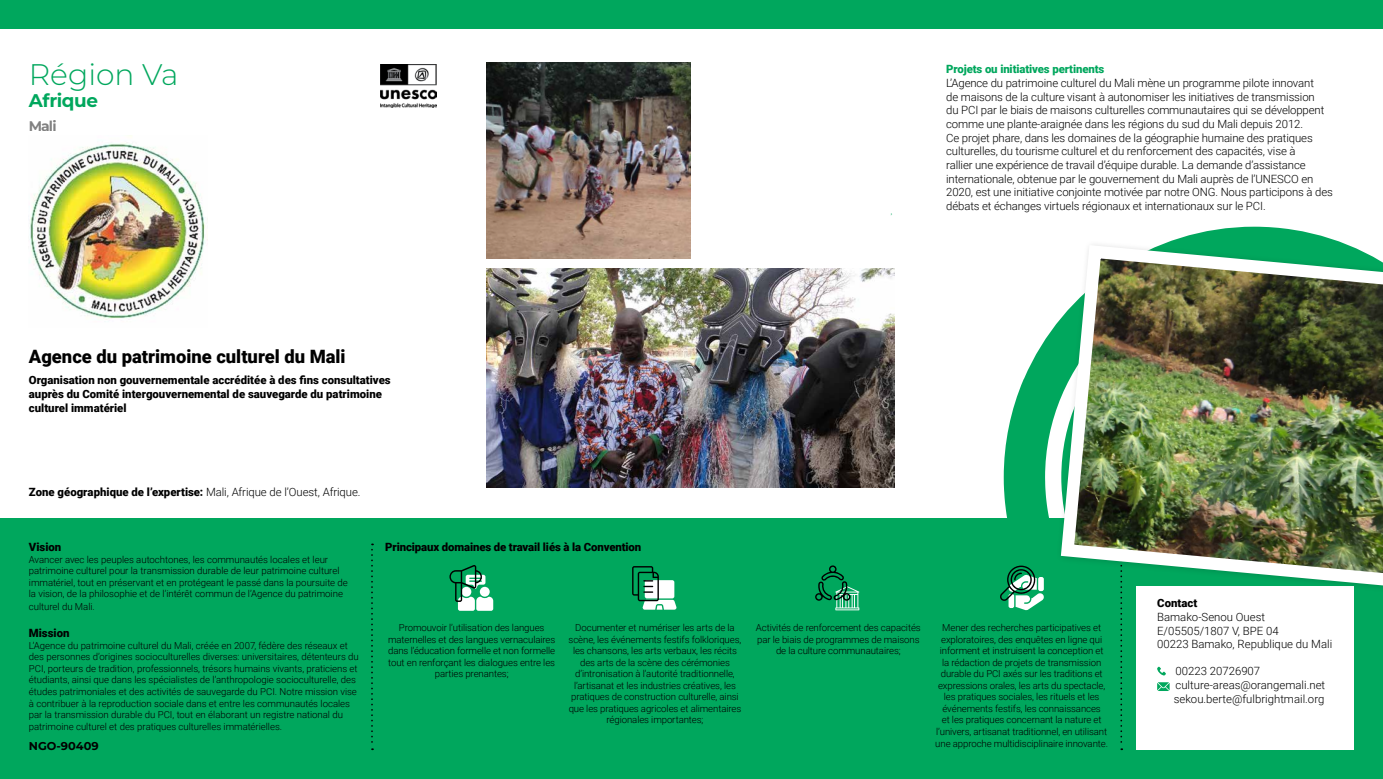
<style>
.page{position:relative;width:1383px;height:779px;background:#fff}
.page>*{position:absolute;margin:0;border:0;box-sizing:border-box;transform-origin:0 0}
.t1{font:300 29.75px "Montserrat";color:#00a75d}
.t2{font:900 18.38px "Roboto";color:#000}
.t3{font:700 18.38px "Montserrat";letter-spacing:-.02em;color:#00a75d}
.t4{font:700 14px "Montserrat";color:#000}
.t5{font:300 11.38px/13.7px "Roboto";letter-spacing:-.01em;color:#000}
.t6{font:900 11.38px/14px "Roboto";color:#000}
.t7{font:900 11.38px "Roboto";letter-spacing:-.01em;color:#00a75d}
.t8{font:700 11.38px "Montserrat";color:#000}
.t9{font:300 9.62px/11.5px "Roboto";letter-spacing:-.01em;color:#000;text-align:center}
.s1{font-weight:300}
</style>
<div class="page">
<div style="left:0;top:518px;width:1382px;height:261px;background:#00a75d"></div>
<svg style="left:1003px;top:227px;width:351px;height:501px"></svg>
<div style="left:0;top:0;width:1382px;height:29px;background:#00a75d"></div>
<img style="left:380px;top:65px;width:57px;height:42px">
<img style="left:29px;top:135px;width:176px;height:185px">
<svg style="left:371px;top:543px;width:2px;height:207px"></svg>
<svg style="left:1120px;top:601px;width:2px;height:149px"></svg>
<svg style="left:449px;top:565px;width:44px;height:46px"></svg>
<svg style="left:632px;top:566px;width:44px;height:43px"></svg>
<div style="left:1136px;top:586px;width:217px;height:164px;background:#fff"></div>
<svg style="left:1157px;top:666px;width:9px;height:10px"></svg>
<svg style="left:1157px;top:682px;width:12px;height:9px"></svg>
<svg style="left:1000px;top:565px;width:44px;height:45px"></svg>
<svg style="left:815px;top:565px;width:44px;height:45px"></svg>
<img style="left:486px;top:268px;width:408px;height:219px">
<img style="left:486px;top:62px;width:204px;height:196px">
<img style="left:1054px;top:238px;width:328px;height:362px">
<h1 class="t1" style="left:29px;top:55px;width:151px">Région Va</h1>
<h2 class="t3" style="left:29px;top:89px;width:71px">Afrique</h2>
<h3 class="t4" style="left:28px;top:116px;width:30px">Mali</h3>
<h2 class="t2" style="left:29px;top:343px;width:318px">Agence du patrimoine culturel du Mali</h2>
<p class="t6" style="left:29px;top:373px;width:363px">Organisation non gouvernementale accréditée à des fins consultatives auprès du Comité intergouvernemental de sauvegarde du patrimoine culturel immatériel</p>
<p class="t6" style="left:29px;top:484px;width:333px">Zone géographique de l’expertise: <span class="s1">Mali, Afrique de l’Ouest, Afrique.</span></p>
<p class="t7" style="left:946px;top:61px;width:160px">Projets ou initiatives pertinents</p>
<p class="t5" style="left:946px;top:76px;width:388px">L’Agence du patrimoine culturel du Mali mène un programme pilote innovant<br>de maisons de la culture visant à autonomiser les initiatives de transmission<br>du PCI par le biais de maisons culturelles communautaires qui se développent comme une plante-araignée dans les régions du sud du Mali depuis 2012.<br>Ce projet phare, dans les domaines de la géographie humaine des pratiques culturelles, du tourisme culturel et du renforcement des capacités, vise à<br>rallier une expérience de travail d’équipe durable. La demande d’assistance internationale, obtenue par le gouvernement du Mali auprès de l’UNESCO en 2020, est une initiative conjointe motivée par notre ONG. Nous participons à des débats et échanges virtuels régionaux et internationaux sur le PCI.</p>
<p class="t6" style="left:29px;top:539px;width:34px">Vision</p>
<p class="t6" style="left:385px;top:539px;width:257px">Principaux domaines de travail liés à la Convention</p>
<p class="t9" style="left:29px;top:553px;width:320px;text-align:left">Avancer avec les peuples autochtones, les communautés locales et leur patrimoine culturel pour la transmission durable de leur patrimoine culturel immatériel, tout en préservant et en protégeant le passé dans la poursuite de la vision, de la philosophie et de l’intérêt commun de l’Agence du patrimoine</p>
<p class="t9" style="left:29px;top:600px;width:67px">culturel du Mali.</p>
<p class="t6" style="left:29px;top:626px;width:42px">Mission</p>
<p class="t9" style="left:29px;top:639px;width:331px;text-align:left">L’Agence du patrimoine culturel du Mali, créée en 2007, fédère des réseaux et des personnes d’origines socioculturelles diverses: universitaires, détenteurs du PCI, porteurs de tradition, professionnels, trésors humains vivants, praticiens et étudiants, ainsi que dans les spécialistes de l’anthropologie socioculturelle, des études patrimoniales et des activités de sauvegarde du PCI. Notre mission vise à contribuer à la reproduction sociale dans et entre les communautés locales par la transmission durable du PCI, tout en élaborant un registre national du patrimoine culturel et des pratiques culturelles immatérielles.</p>
<p class="t9" style="left:388px;top:621px;width:169px">Promouvoir l’utilisation des langues maternelles et des langues vernaculaires dans l’éducation formelle et non formelle tout en renforçant les dialogues entre les parties prenantes;</p>
<p class="t9" style="left:568px;top:621px;width:174px">Documenter et numériser les arts de la scène, les événements festifs folkloriques, les chansons, les arts verbaux, les récits des arts de la scène des cérémonies d’intronisation à l’autorité traditionnelle, l’artisanat et les industries créatives, les pratiques de construction culturelle, ainsi que les pratiques agricoles et alimentaires régionales importantes;</p>
<p class="t9" style="left:756px;top:621px;width:166px">Activités de renforcement des capacités par le biais de programmes de maisons de la culture communautaires;</p>
<p class="t9" style="left:935px;top:621px;width:174px">Mener des recherches participatives et exploratoires, des enquêtes en ligne qui informent et instruisent la conception et la rédaction de projets de transmission durable du PCI axés sur les traditions et expressions orales, les arts du spectacle, les pratiques sociales, les rituels et les événements festifs, les connaissances<br>et les pratiques concernant la nature et l’univers, artisanat traditionnel, en utilisant une approche multidisciplinaire innovante.</p>
<p class="t8" style="left:29px;top:738px;width:71px">NGO-90409</p>
<p class="t6" style="left:1157px;top:596px;width:42px">Contact</p>
<p class="t5" style="left:1157px;top:609px;width:177px">Bamako-Senou Ouest<br>E/05505/1807 V, BPE 04<br>00223 Bamako, Republique du Mali</p>
<p class="t5" style="left:1173px;top:664px;width:153px">00223 20726907 culture-areas@orangemali.net sekou.berte@fulbrightmail.org</p>
</div>
